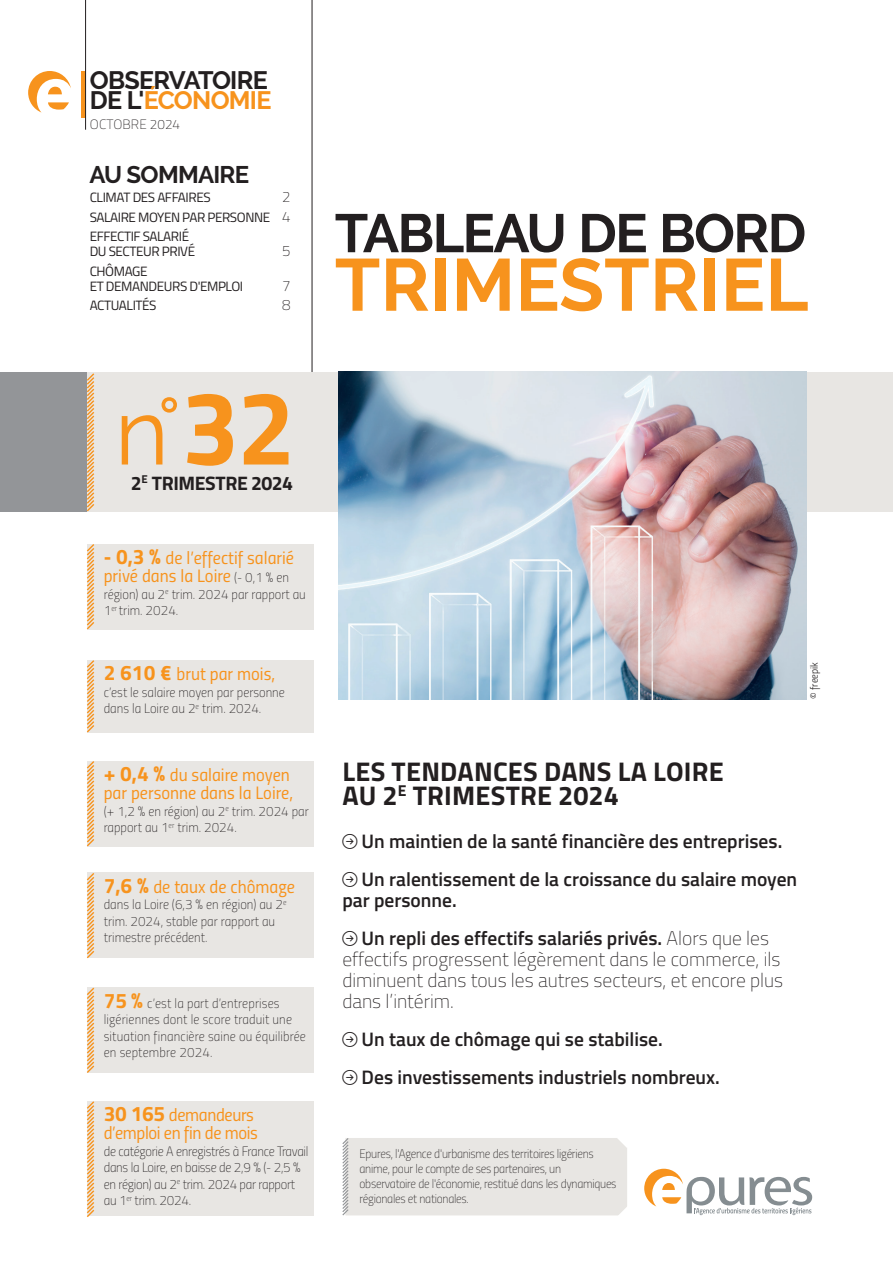
<style>
.page{position:relative;width:893px;height:1263px;background:#fff}
.page>*{position:absolute;margin:0;border:0;box-sizing:border-box;transform-origin:0 0}
.t1{font:105px "Titillium Bold Upright";color:#f7931d}
.t2{font:93px "Raleway";color:#f7931d}
.t3{font:700 73.5px "Raleway";letter-spacing:.005em;color:#f7931d}
.t4{font:700 54px "Raleway";letter-spacing:-.03em;color:#231f20}
.t5{font:700 27px/24px "Titillium";letter-spacing:.01em;color:#231f20}
.t6{font:700 25.2px/20.1px "Raleway";letter-spacing:-.03em;color:#231f20}
.t7{font:700 24px "Raleway";letter-spacing:-.03em;color:#231f20}
.t8{font:600 19.5px/38px "Titillium";color:#231f20}
.t9{font:100 19.5px/21px "Titillium";color:#231f20}
.t10{font:700 19.5px "Titillium";letter-spacing:-.02em;color:#231f20}
.t11{font:18px/18px "Titillium Regular Upright";color:#f7931d}
.t12{font:18px/18px "Titillium Regular Upright";letter-spacing:-.02em;color:#f7931d}
.t13{font:100 15px "Titillium";color:#231f20}
.t14{font:13.5px/16.5px "Titillium Thin Upright";color:#231f20}
.t15{font:13.5px/16.5px "Titillium Thin Upright";letter-spacing:-.02em;color:#231f20}
.t16{font:13.5px/19.5px "Titillium";letter-spacing:-.03em;color:#231f20}
.t17{font:100 13.5px "Titillium";letter-spacing:.01em;color:#231f20}
.t18{font:12.45px/14.9px "Titillium Thin Upright";letter-spacing:-.02em;color:#231f20}
.t19{font:10.5px "Titillium Light Upright";color:#231f20}
.s1{color:#f7931d}
.s2{font-weight:100;font-size:15px}
.s3{font-family:"Titillium Bold Upright";font-size:21px}
.s4{font-family:"Titillium Thin Upright";font-size:13.5px;color:#231f20}
.s5{font-family:"Titillium Bold Upright";font-size:21px;color:#f7931d}
.s6{font-weight:100}
</style>
<div class="page">
<hr style="left:312px;top:0;width:1px;height:426px;background:#231f20">
<div style="left:81px;top:71px;width:5px;height:47px;background:#f7931d"></div>
<hr style="left:85px;top:0;width:1px;height:130px;background:#231f20">
<svg style="left:28px;top:71px;width:43px;height:42px"></svg>
<div style="left:0;top:372px;width:893px;height:139px;background:#e8e6e3"></div>
<div style="left:0;top:372px;width:87px;height:139px;background:#939598"></div>
<svg style="left:644px;top:1169px;width:168px;height:46px"></svg>
<div style="left:87px;top:544px;width:227px;height:85px;background:#e8e6e3"></div>
<svg style="left:87px;top:544px;width:9px;height:86px"></svg>
<svg style="left:85px;top:373px;width:11px;height:139px"></svg>
<div style="left:87px;top:660px;width:227px;height:72px;background:#e8e6e3"></div>
<svg style="left:87px;top:660px;width:9px;height:73px"></svg>
<div style="left:87px;top:761px;width:227px;height:85px;background:#e8e6e3"></div>
<svg style="left:87px;top:761px;width:9px;height:86px"></svg>
<div style="left:87px;top:873px;width:227px;height:85px;background:#e8e6e3"></div>
<svg style="left:87px;top:872px;width:9px;height:87px"></svg>
<div style="left:87px;top:988px;width:227px;height:85px;background:#e8e6e3"></div>
<svg style="left:87px;top:987px;width:9px;height:86px"></svg>
<div style="left:87px;top:1101px;width:227px;height:115px;background:#e8e6e3"></div>
<svg style="left:87px;top:1101px;width:8px;height:116px"></svg>
<img style="left:339px;top:372px;width:467px;height:327px">
<div style="left:342px;top:1138px;width:285px;height:78px;background:#e8e6e3"></div>
<h3 class="t6" style="left:90px;top:71px;width:183px">OBSERVATOIRE<br>DE L'<span class="s1">ÉCONOMIE</span></h3>
<p class="t17" style="left:90px;top:115px;width:92px">OCTOBRE 2024</p>
<h3 class="t7" style="left:90px;top:161px;width:161px">AU SOMMAIRE</h3>
<p class="t16" style="left:90px;top:187px;width:123px">CLIMAT DES AFFAIRES</p>
<p class="t13" style="left:282px;top:186px;width:10px">2</p>
<p class="t16" style="left:90px;top:207px;width:202px">SALAIRE MOYEN PAR PERSONNE <span class="s2">4<br></span>EFFECTIF SALARIÉ</p>
<p class="t16" style="left:90px;top:241px;width:107px">DU SECTEUR PRIVÉ</p>
<p class="t13" style="left:282px;top:240px;width:10px">5</p>
<p class="t16" style="left:90px;top:263px;width:155px;line-height:15px">CHÔMAGE<br>ET DEMANDEURS D'EMPLOI</p>
<p class="t13" style="left:282px;top:275px;width:10px">7</p>
<p class="t16" style="left:90px;top:295px;width:68px">ACTUALITÉS</p>
<p class="t13" style="left:282px;top:294px;width:10px">8</p>
<h3 class="t4" style="left:335px;top:202px;width:473px">TABLEAU DE BORD</h3>
<h3 class="t3" style="left:335px;top:243px;width:475px">TRIMESTRIEL</h3>
<h1 class="t1" style="left:181px;top:345px;width:116px">32</h1>
<h2 class="t2" style="left:115px;top:378px;width:68px">n°</h2>
<h3 class="t10" style="left:131px;top:468px;width:164px">2<sup>E</sup> TRIMESTRE 2024</h3>
<h3 class="t11" style="left:104px;top:548px;width:192px"><span class="s3">- 0,3 %</span> de l’effectif salarié privé dans la Loire <span class="s4">(- 0,1 % en</span></h3>
<p class="t14" style="left:104px;top:585px;width:204px">région) au 2<sup>e</sup> trim. 2024 par rapport au<br>1<sup>er</sup> trim. 2024.</p>
<h3 class="t11" style="left:104px;top:664px;width:173px"><span class="s3">2 610 €</span> brut par mois,</h3>
<p class="t14" style="left:104px;top:683px;width:183px">c’est le salaire moyen par personne dans la Loire au 2<sup>e</sup> trim. 2024.</p>
<h3 class="t11" style="left:104px;top:765px;width:191px"><span class="s3">+ 0,4 %</span> du salaire moyen par personne dans la Loire,</h3>
<p class="t14" style="left:104px;top:802px;width:207px">(+ 1,2 % en région) au 2<sup>e</sup> trim. 2024 par rapport au 1<sup>er</sup> trim. 2024.</p>
<h3 class="t11" style="left:104px;top:877px;width:193px"><span class="s3">7,6 %</span> de taux de chômage</h3>
<p class="t14" style="left:104px;top:896px;width:184px">dans la Loire (6,3 % en région) au 2<sup>e </sup>trim. 2024, stable par rapport au trimestre précédent.</p>
<p class="t14" style="left:104px;top:994px;width:204px"><span class="s5">75 %</span> c’est la part d’entreprises ligériennes dont le score traduit une situation financière saine ou équilibrée en septembre 2024.</p>
<h3 class="t12" style="left:104px;top:1105px;width:156px"><span class="s3">30 165</span> demandeurs d’emploi en fin de mois</h3>
<p class="t15" style="left:104px;top:1142px;width:206px">de catégorie A enregistrés à France Travail dans la Loire, en baisse de 2,9 % (- 2,5 % en région) au 2<sup>e</sup> trim. 2024 par rapport au 1<sup>er</sup> trim. 2024.</p>
<p class="t19" style="left:806px;top:699px;width:38px;rotate:-90deg">© freepik</p>
<h3 class="t5" style="left:342px;top:758px;width:383px">LES TENDANCES DANS LA LOIRE<br>AU 2<sup>E</sup> TRIMESTRE 2024</h3>
<h3 class="t8" style="left:362px;top:821px;width:437px">Un maintien de la santé financière des entreprises.<br>Un ralentissement de la croissance du salaire moyen</h3>
<h3 class="t8" style="left:362px;top:880px;width:409px;text-indent:-19px">par personne.<br>Un repli des effectifs salariés privés. <span class="s6">Alors que les</span></h3>
<h3 class="t9" style="left:342px;top:947px;width:442px">effectifs progressent légèrement dans le commerce, ils diminuent dans tous les autres secteurs, et encore plus dans l’intérim.</h3>
<h3 class="t8" style="left:362px;top:1019px;width:360px">Un taux de chômage qui se stabilise.<br>Des investissements industriels nombreux.</h3>
<p class="t18" style="left:360px;top:1145px;width:259px">Epures, l'Agence d'urbanisme des territoires ligériens anime, pour le compte de ses partenaires, un observatoire de l'économie, restitué dans les dynamiques régionales et nationales.</p>
</div>
